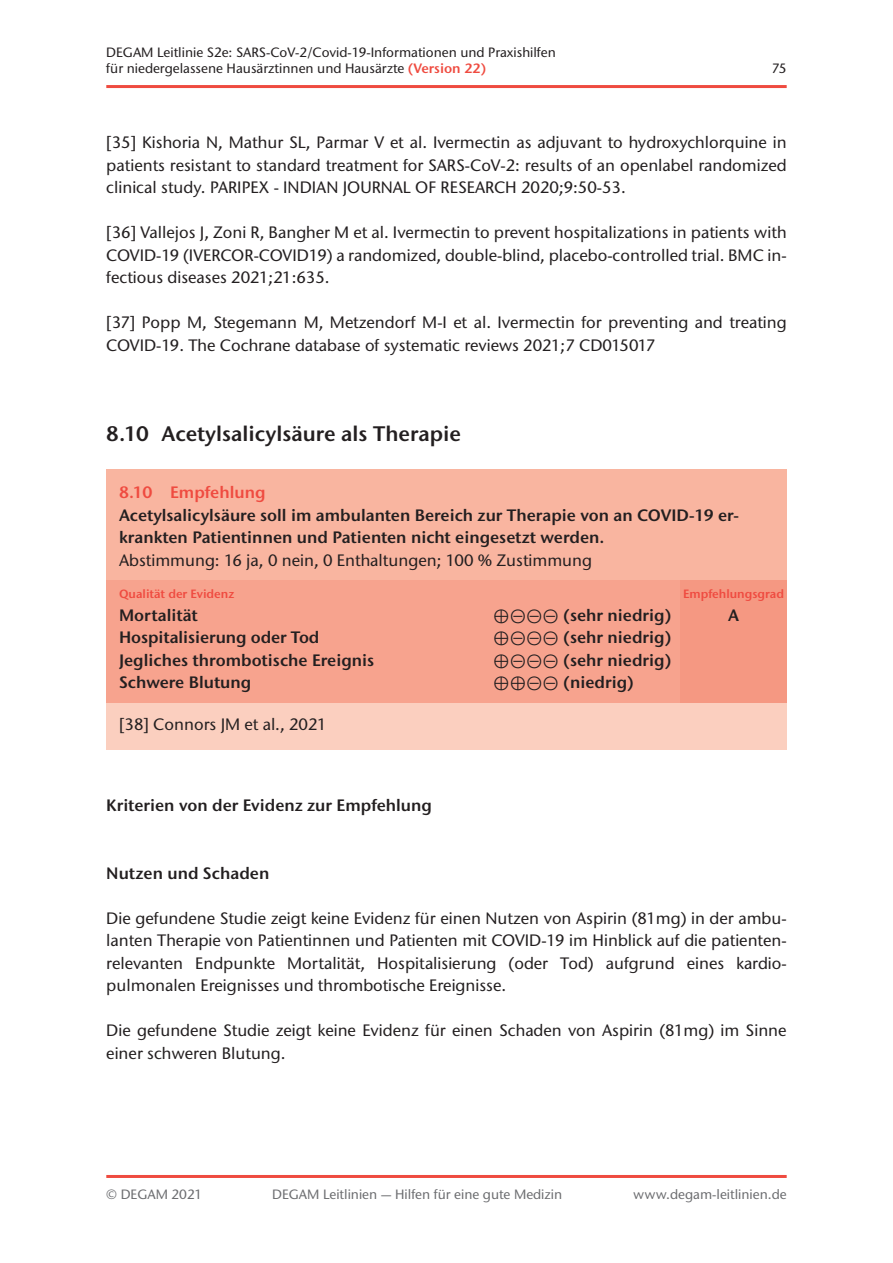
<style>
.page{position:relative;width:893px;height:1263px;background:#fff}
.page>*{position:absolute;margin:0;border:0;box-sizing:border-box;transform-origin:0 0}
.t1{font:600 21px "Stone Sans ITC Pro";color:#231f20}
.t2{font:500 16.5px/22.5px "Stone Sans ITC Std";color:#231f20;text-align:justify}
.t3{font:600 16.5px/22.5px "Stone Sans ITC Pro";color:#231f20}
.t4{font:600 16.5px "Stone Sans ITC Pro";color:#ef4b40}
.t5{font:500 13.5px/16.2px "Stone Sans ITC Std";color:#231f20}
.t6{font:500 13.5px "Stone Sans ITC Std";color:#6c6d70}
.t7{font:600 12px "Stone Sans ITC Pro";color:#ef4b40}
.s1{font-family:"Stone Sans ITC Pro";font-weight:600;color:#ef4b40}
.s2{font-family:"Cambria Math";font-weight:400}
</style>
<div class="page">
<hr style="left:106px;top:85px;width:681px;height:3px;background:#ef4b40">
<hr style="left:106px;top:1175px;width:681px;height:3px;background:#ef4b40">
<div style="left:106px;top:469px;width:681px;height:112px;background:#f9b5a0"></div>
<div style="left:106px;top:581px;width:574px;height:122px;background:#f7a38e"></div>
<div style="left:680px;top:581px;width:107px;height:122px;background:#f59882"></div>
<div style="left:106px;top:703px;width:681px;height:47px;background:#fbcfbf"></div>
<p class="t5" style="left:106px;top:44px;width:451px">DEGAM Leitlinie S2e: SARS-CoV-2/Covid-19-Informationen und Praxishilfen für niedergelassene Hausärztinnen und Hausärzte <span class="s1">(Version 22)</span></p>
<p class="t5" style="left:772px;top:61px;width:16px">75</p>
<p class="t2" style="left:106px;top:131px;width:682px">[35] Kishoria N, Mathur SL, Parmar V et al. Ivermectin as adjuvant to hydroxychlorquine in patients resistant to standard treatment for SARS-CoV-2: results of an openlabel randomized clinical study. PARIPEX - INDIAN JOURNAL OF RESEARCH 2020;9:50-53.</p>
<p class="t2" style="left:106px;top:221px;width:682px">[36] Vallejos J, Zoni R, Bangher M et al. Ivermectin to prevent hospitalizations in patients with COVID-19 (IVERCOR-COVID19) a randomized, double-blind, placebo-controlled trial. BMC in&shy;fectious diseases 2021;21:635.</p>
<p class="t2" style="left:106px;top:311px;width:682px">[37] Popp M, Stegemann M, Metzendorf M-I et al. Ivermectin for preventing and treating<br>COVID-19. The Cochrane database of systematic reviews 2021;7 CD015017</p>
<p class="t1" style="left:106px;top:420px;width:356px">8.10 Acetylsalicylsäure als Therapie</p>
<p class="t4" style="left:119px;top:482px;width:148px">8.10 Empfehlung</p>
<p class="t3" style="left:119px;top:504px;width:622px">Acetylsalicylsäure soll im ambulanten Bereich zur Therapie von an COVID-19 er&shy;krankten Patientinnen und Patienten nicht eingesetzt werden.</p>
<p class="t2" style="left:119px;top:549px;width:474px">Abstimmung: 16 ja, 0 nein, 0 Enthaltungen; 100 % Zustimmung</p>
<p class="t7" style="left:119px;top:586px;width:117px">Qualität der Evidenz</p>
<p class="t3" style="left:119px;top:603px;width:80px">Mortalität</p>
<p class="t3" style="left:493px;top:603px;width:180px"><span class="s2">⊕⊝⊝⊝</span> (sehr niedrig)</p>
<p class="t3" style="left:119px;top:626px;width:202px">Hospitalisierung oder Tod</p>
<p class="t3" style="left:493px;top:626px;width:180px"><span class="s2">⊕⊝⊝⊝</span> (sehr niedrig)</p>
<p class="t3" style="left:119px;top:648px;width:257px">Jegliches thrombotische Ereignis</p>
<p class="t3" style="left:493px;top:648px;width:180px"><span class="s2">⊕⊝⊝⊝</span> (sehr niedrig)</p>
<p class="t3" style="left:119px;top:671px;width:134px">Schwere Blutung</p>
<p class="t3" style="left:493px;top:671px;width:142px"><span class="s2">⊕⊕⊝⊝</span> (niedrig)</p>
<p class="t7" style="left:683px;top:586px;width:103px">Empfehlungsgrad</p>
<p class="t3" style="left:728px;top:603px;width:12px">A</p>
<p class="t2" style="left:119px;top:713px;width:209px">[38] Connors JM et al., 2021</p>
<p class="t3" style="left:106px;top:794px;width:327px">Kriterien von der Evidenz zur Empfehlung</p>
<p class="t3" style="left:106px;top:862px;width:165px">Nutzen und Schaden</p>
<p class="t2" style="left:106px;top:907px;width:682px">Die gefundene Studie zeigt keine Evidenz für einen Nutzen von Aspirin (81mg) in der ambu&shy;lanten Therapie von Patientinnen und Patienten mit COVID-19 im Hinblick auf die patienten&shy;relevanten Endpunkte Mortalität, Hospitalisierung (oder Tod) aufgrund eines kardio&shy;pulmonalen Ereignisses und thrombotische Ereignisse.</p>
<p class="t2" style="left:106px;top:1019px;width:682px">Die gefundene Studie zeigt keine Evidenz für einen Schaden von Aspirin (81mg) im Sinne einer schweren Blutung.</p>
<p class="t6" style="left:106px;top:1186px;width:97px">© DEGAM 2021</p>
<p class="t6" style="left:272px;top:1186px;width:292px">DEGAM Leitlinien — Hilfen für eine gute Medizin</p>
<p class="t6" style="left:633px;top:1186px;width:155px">www.degam-leitlinien.de</p>
</div>
